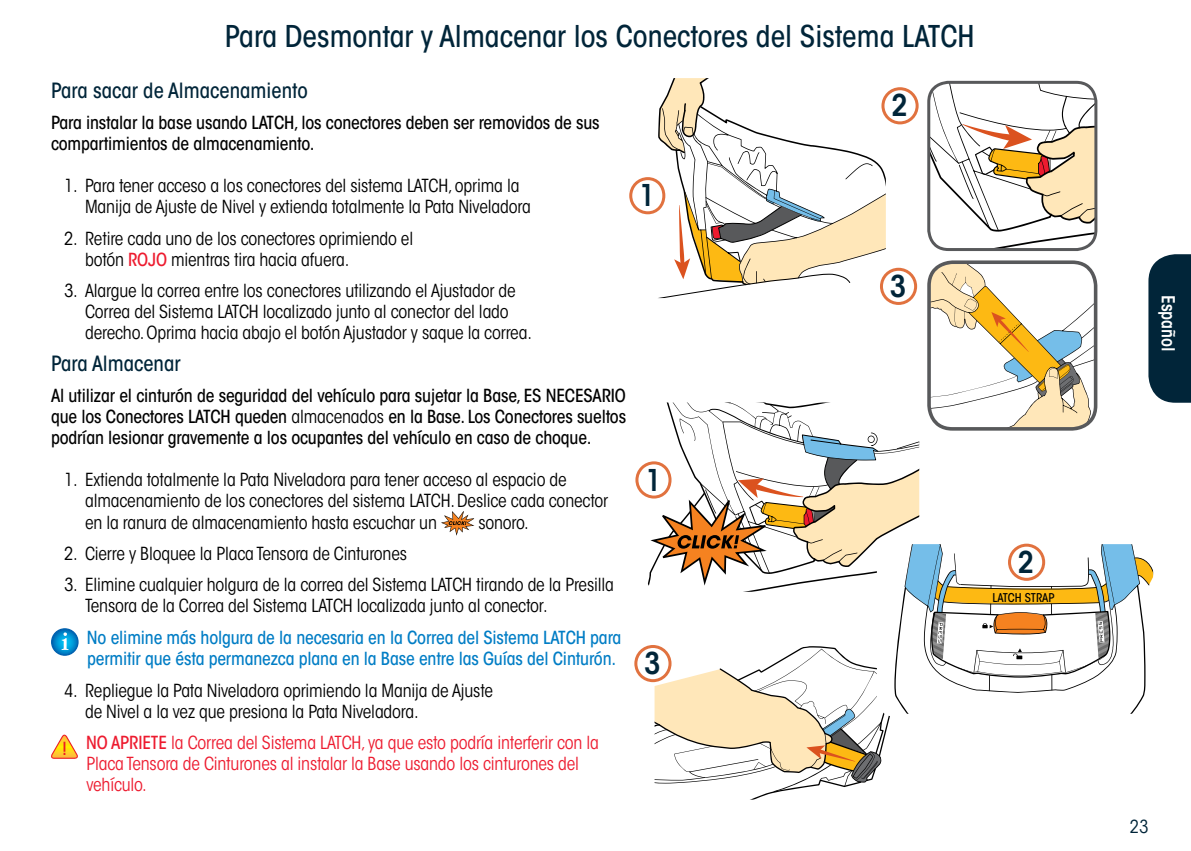
<style>
.page{position:relative;width:1191px;height:851px;background:#fff}
.page>*{position:absolute;margin:0;border:0;box-sizing:border-box;transform-origin:0 0}
.t1{font:500 condensed 30px "ITC Avant Garde Std";color:#012539}
.t2{font:600 condensed 30px "ITC Avant Garde Std";color:#012539}
.t3{font:500 condensed 21px "ITC Avant Garde Std";color:#012539}
.t4{font:condensed 18px/21px "ITC Avant Garde Std";letter-spacing:-.01em;color:#000}
.t5{font:500 condensed 18px/21px "ITC Avant Garde Std";letter-spacing:-.01em;color:#000}
.t6{font:condensed 18px/21px "ITC Avant Garde Std";letter-spacing:-.01em;color:#ed1b2f}
.t7{font:500 condensed 18px/21px "ITC Avant Garde Std";letter-spacing:-.01em;color:#007dc5}
.t8{font:600 condensed 18px "ITC Avant Garde Std";letter-spacing:-.01em;color:#fff}
.t9{font:condensed 18px "ITC Avant Garde Std";color:#012539}
.t10{font:500 condensed 12px "ITC Avant Garde Std";color:#000}
.s1{font-weight:500;color:#ed1b2f}
.s2{font-weight:400}
.s3{font-weight:500}
</style>
<div class="page">
<svg style="left:441px;top:511px;width:33px;height:24px"></svg>
<svg style="left:51px;top:628px;width:28px;height:27px"></svg>
<svg style="left:51px;top:734px;width:27px;height:24px"></svg>
<svg style="left:629px;top:78px;width:562px;height:722px"></svg>
<h1 class="t1" style="left:225px;top:18px;width:751px">Para Desmontar y Almacenar los Conectores del Sistema LATCH</h1>
<p class="t3" style="left:51px;top:77px;width:258px">Para sacar de Almacenamiento</p>
<p class="t5" style="left:51px;top:112px;width:550px">Para instalar la base usando LATCH, los conectores deben ser removidos de sus compartimientos de almacenamiento.</p>
<p class="t4" style="left:85px;top:175px;width:447px;text-indent:-21px">1. Para tener acceso a los conectores del sistema LATCH, oprima la<br>Manija de Ajuste de Nivel y extienda totalmente la Pata Niveladora</p>
<p class="t4" style="left:85px;top:228px;width:330px;text-indent:-21px">2. Retire cada uno de los conectores oprimiendo el botón <span class="s1">ROJO</span> mientras tira hacia afuera.</p>
<p class="t4" style="left:85px;top:280px;width:448px;text-indent:-21px">3. Alargue la correa entre los conectores utilizando el Ajustador de<br>Correa del Sistema LATCH localizado junto al conector del lado derecho. Oprima hacia abajo el botón Ajustador y saque la correa.</p>
<p class="t3" style="left:51px;top:350px;width:131px">Para Almacenar</p>
<p class="t5" style="left:51px;top:385px;width:576px;text-align:justify">Al utilizar el cinturón de seguridad del vehículo para sujetar la Base, ES NECESARIO que los Conectores LATCH queden <span class="s2">almacenados</span> en la Base. Los Conectores sueltos podrían lesionar gravemente a los ocupantes del vehículo en caso de choque.</p>
<p class="t4" style="left:85px;top:469px;width:524px;text-indent:-21px">1. Extienda totalmente la Pata Niveladora para tener acceso al espacio de almacenamiento de los conectores del sistema LATCH. Deslice cada conector en la ranura de almacenamiento hasta escuchar un</p>
<p class="t4" style="left:478px;top:511px;width:52px">sonoro.</p>
<p class="t4" style="left:64px;top:543px;width:344px">2. Cierre y Bloquee la Placa Tensora de Cinturones</p>
<p class="t4" style="left:85px;top:574px;width:530px;text-indent:-21px">3. Elimine cualquier holgura de la correa del Sistema LATCH tirando de la Presilla<br>Tensora de la Correa del Sistema LATCH localizada junto al conector.</p>
<p class="t7" style="left:87px;top:627px;width:536px">No elimine más holgura de la necesaria en la Correa del Sistema LATCH para permitir que ésta permanezca plana en la Base entre las Guías del Cinturón.</p>
<p class="t4" style="left:85px;top:679px;width:409px;text-indent:-21px">4. Repliegue la Pata Niveladora oprimiendo la Manija de Ajuste de Nivel a la vez que presiona la Pata Niveladora.</p>
<p class="t6" style="left:86px;top:732px;width:514px"><span class="s3">NO APRIETE</span> la Correa del Sistema LATCH, ya que esto podría interferir con la<br>Placa Tensora de Cinturones al instalar la Base usando los cinturones del vehículo.</p>
<h1 class="t2" style="left:639px;top:177px;width:18px">1</h1>
<h1 class="t2" style="left:645px;top:461px;width:18px">1</h1>
<h1 class="t2" style="left:644px;top:644px;width:18px">3</h1>
<h1 class="t2" style="left:891px;top:87px;width:18px">2</h1>
<h1 class="t2" style="left:890px;top:267px;width:18px">3</h1>
<h1 class="t2" style="left:1018px;top:543px;width:18px">2</h1>
<p class="t10" style="left:992px;top:590px;width:64px">LATCH STRAP</p>
<p class="t8" style="left:1179px;top:295px;width:57px;rotate:90deg">Español</p>
<p class="t9" style="left:1129px;top:815px;width:20px">23</p>
</div>
